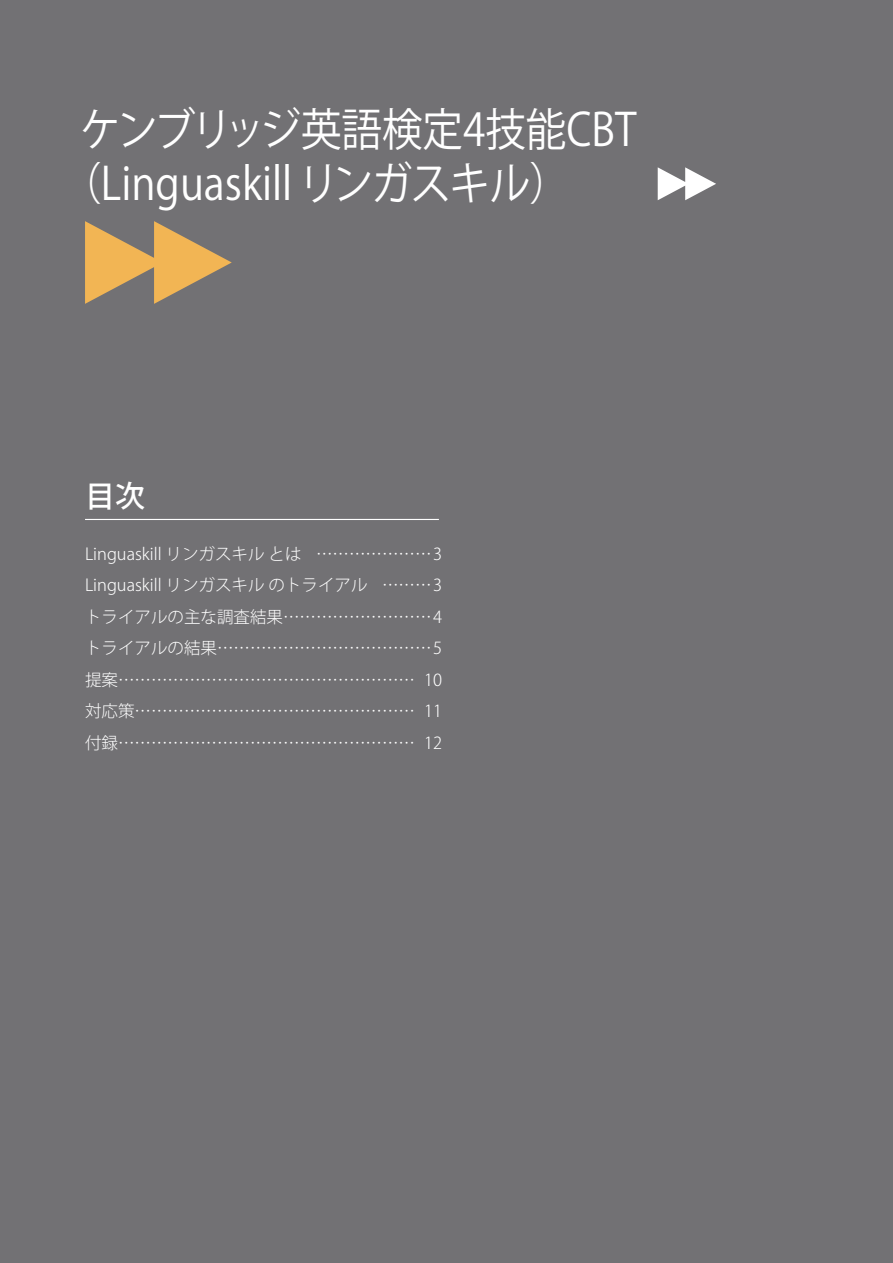
<style>
.page{position:relative;width:893px;height:1263px;background:#727174}
.page>*{position:absolute;margin:0;border:0;box-sizing:border-box;transform-origin:0 0}
.t1{font:45px/54px "Koz Go Pr 6 N";color:#fff;scale:.9 1}
.t2{font:500 30px "Koz Go Pr 6 N";color:#fff}
.t3{font:300 16.5px/31.5px "Koz Go Pr 6 N";color:#fff;text-align:justify}
</style>
<div class="page">
<svg style="left:85px;top:221px;width:147px;height:83px"></svg>
<svg style="left:658px;top:167px;width:58px;height:33px"></svg>
<hr style="left:85px;top:519px;width:354px;height:1px;background:#fff">
<h1 class="t1" style="left:61px;top:103px;width:641px;text-indent:19px">ケンブリッジ英語検定4技能CBT（Linguaskill リンガスキル）</h1>
<h2 class="t2" style="left:85px;top:479px;width:61px">目次</h2>
<p class="t3" style="left:85px;top:538px;width:359px">Linguaskill リンガスキル とは …………………3<br>Linguaskill リンガスキル のトライアル ………3トライアルの主な調査結果………………………4トライアルの結果…………………………………5提案……………………………………………… 10対応策…………………………………………… 11付録……………………………………………… 12</p>
</div>
